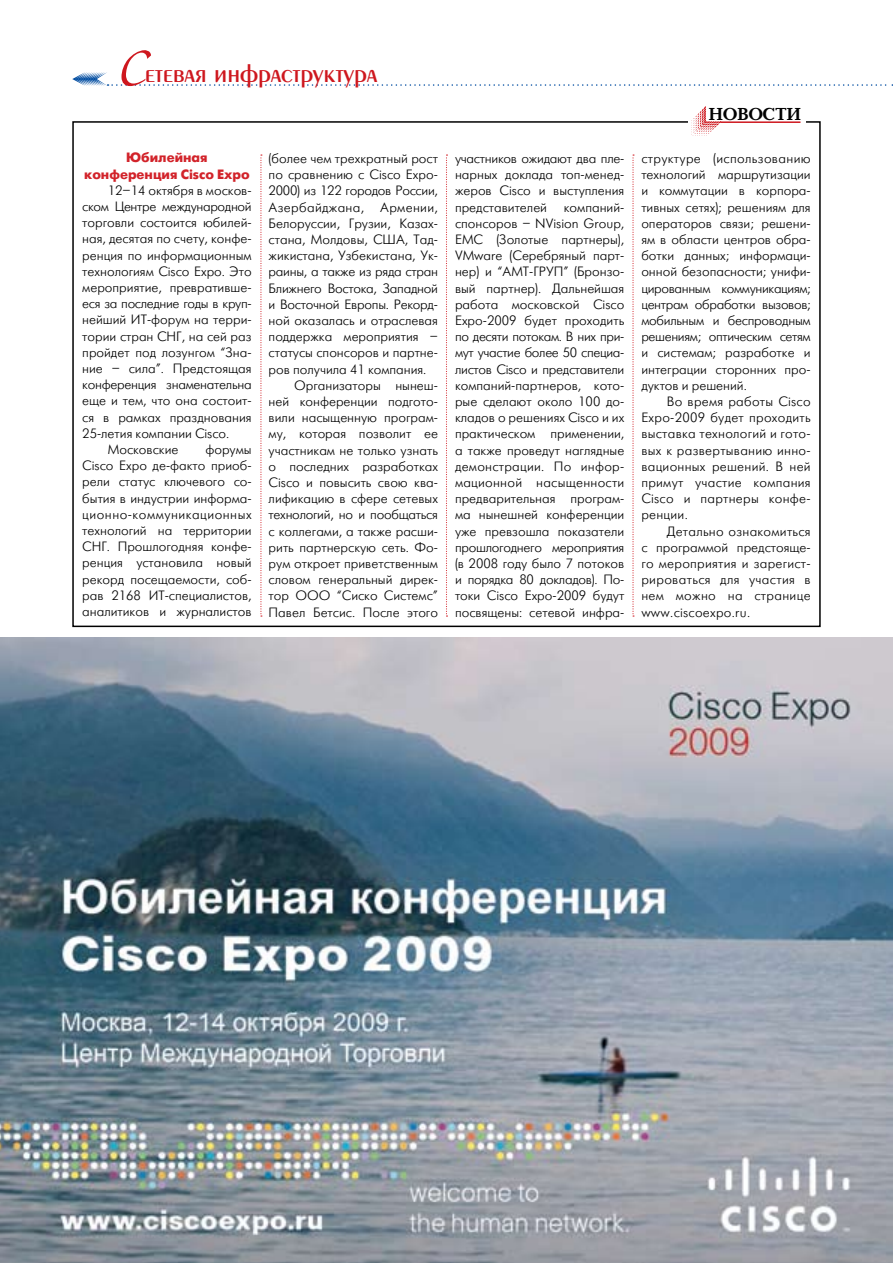
<style>
.page{position:relative;width:893px;height:1263px;background:#fff}
.page>*{position:absolute;margin:0;border:0;box-sizing:border-box;transform-origin:0 0}
.t1{font:27px "Penta Demi";color:#ce171e}
.t2{font:700 18px "Baltica C";color:#000}
.t3{font:13.5px/16.2px "Futuris Light C";color:#000;text-align:justify}
.t4{font:13.5px "Futuris Light C";letter-spacing:-.02em;color:#000}
.t5{font:13.5px "Futuris Light C";letter-spacing:-.025em;color:#000}
.t6{font:700 13.5px/16.2px "Futuris C";color:#d2232a;text-align:center}
.t7{font:13.5px "Futuris Light C";letter-spacing:.025em;color:#000}
.s1{font-family:"Zapf Chancery C";font-weight:500;font-style:italic;font-size:54px}
</style>
<div class="page">
<svg style="left:72px;top:72px;width:821px;height:14px"></svg>
<img style="left:0;top:638px;width:893px;height:625px">
<svg style="left:691px;top:106px;width:29px;height:30px"></svg>
<hr style="left:720px;top:121px;width:80px;height:2px;background:#ce171e">
<svg style="left:632px;top:154px;width:2px;height:463px"></svg>
<svg style="left:446px;top:154px;width:1px;height:463px"></svg>
<svg style="left:260px;top:154px;width:2px;height:463px"></svg>
<h1 class="t1" style="left:117px;top:60px;width:262px"><span class="s1">С</span>етевая инфраструктура</h1>
<p class="t6" style="left:84px;top:150px;width:167px">Юбилейная конференция Cisco Expo</p>
<p class="t3" style="left:108px;top:182px;width:145px">12–14 октября в москов-</p>
<p class="t5" style="left:82px;top:200px;width:171px">ском Центре международной</p>
<p class="t3" style="left:82px;top:215px;width:171px">торговли состоится юбилей-</p>
<p class="t3" style="left:82px;top:231px;width:171px">ная, десятая по счету, конфе-</p>
<p class="t3" style="left:82px;top:247px;width:171px">ренция по информационным</p>
<p class="t3" style="left:82px;top:263px;width:171px">технологиям Cisco Expo. Это</p>
<p class="t3" style="left:82px;top:280px;width:171px">мероприятие, превративше-</p>
<p class="t5" style="left:82px;top:297px;width:171px">еся за последние годы в круп-</p>
<p class="t3" style="left:82px;top:312px;width:171px">нейший ИТ-форум на терри-</p>
<p class="t3" style="left:82px;top:328px;width:171px">тории стран СНГ, на сей раз</p>
<p class="t3" style="left:82px;top:344px;width:171px">пройдет под лозунгом “Зна-</p>
<p class="t3" style="left:82px;top:361px;width:171px">ние – сила”. Предстоящая</p>
<p class="t4" style="left:82px;top:378px;width:171px">конференция знаменательна</p>
<p class="t3" style="left:82px;top:393px;width:171px">еще и тем, что она состоит-</p>
<p class="t3" style="left:82px;top:409px;width:171px">ся в рамках празднования</p>
<p class="t3" style="left:82px;top:425px;width:149px">25-летия компании Cisco.</p>
<p class="t3" style="left:108px;top:442px;width:72px">Московские</p>
<p class="t3" style="left:82px;top:442px;width:171px;text-indent:123px">форумы Cisco Expo де-факто приоб&shy;рели статус ключевого со&shy;бытия в индустрии информа&shy;ционно-коммуникационных технологий на территории СНГ. Прошлогодняя конфе&shy;ренция установила новый рекорд посещаемости, соб&shy;рав 2168 ИТ-специалистов, аналитиков и журналистов</p>
<p class="t3" style="left:269px;top:151px;width:171px">(более чем трехкратный рост</p>
<p class="t3" style="left:269px;top:167px;width:171px">по сравнению с Cisco Expo-</p>
<p class="t4" style="left:269px;top:184px;width:171px">2000) из 122 городов России,</p>
<p class="t7" style="left:269px;top:200px;width:171px">Азербайджана, Армении,</p>
<p class="t3" style="left:269px;top:215px;width:171px">Белоруссии, Грузии, Казах-</p>
<p class="t3" style="left:269px;top:232px;width:171px">стана, Молдовы, США, Тад-</p>
<p class="t3" style="left:269px;top:248px;width:171px">жикистана, Узбекистана, Ук-</p>
<p class="t4" style="left:269px;top:265px;width:171px">раины, а также из ряда стран</p>
<p class="t4" style="left:269px;top:281px;width:171px">Ближнего Востока, Западной</p>
<p class="t4" style="left:269px;top:297px;width:171px">и Восточной Европы. Рекорд-</p>
<p class="t3" style="left:269px;top:313px;width:171px">ной оказалась и отраслевая</p>
<p class="t3" style="left:269px;top:329px;width:171px">поддержка мероприятия –</p>
<p class="t3" style="left:269px;top:345px;width:171px">статусы спонсоров и партне-</p>
<p class="t3" style="left:269px;top:361px;width:159px">ров получила 41 компания.</p>
<p class="t3" style="left:294px;top:377px;width:145px">Организаторы нынеш-</p>
<p class="t3" style="left:269px;top:394px;width:171px">ней конференции подгото-</p>
<p class="t3" style="left:269px;top:410px;width:171px">вили насыщенную програм-</p>
<p class="t3" style="left:269px;top:426px;width:171px">му, которая позволит ее</p>
<p class="t3" style="left:269px;top:442px;width:171px">участникам не только узнать</p>
<p class="t3" style="left:269px;top:458px;width:171px">о последних разработках</p>
<p class="t3" style="left:269px;top:475px;width:171px">Cisco и повысить свою ква-</p>
<p class="t3" style="left:269px;top:491px;width:171px">лификацию в сфере сетевых</p>
<p class="t4" style="left:269px;top:508px;width:171px">технологий, но и пообщаться</p>
<p class="t3" style="left:269px;top:523px;width:171px">с коллегами, а также расши-</p>
<p class="t3" style="left:269px;top:539px;width:171px">рить партнерскую сеть. Фо-</p>
<p class="t3" style="left:269px;top:556px;width:171px">рум откроет приветственным</p>
<p class="t3" style="left:269px;top:572px;width:171px">словом генеральный дирек-</p>
<p class="t3" style="left:269px;top:588px;width:171px">тор ООО “Сиско Системс”</p>
<p class="t3" style="left:269px;top:604px;width:171px">Павел Бетсис. После этого</p>
<h2 class="t2" style="left:708px;top:104px;width:94px">НОВОСТИ</h2>
<p class="t3" style="left:455px;top:151px;width:171px">участников ожидают два пле&shy;нарных доклада топ-менед&shy;жеров Cisco и выступления представителей компаний&shy;спонсоров – NVision Group, EMC (Золотые партнеры), VMware (Серебряный парт&shy;нер) и “АМТ-ГРУП” (Бронзо&shy;вый партнер). Дальнейшая работа московской Cisco Expo-2009 будет проходить по десяти потокам. В них при&shy;мут участие более 50 специа&shy;листов Cisco и представители компаний-партнеров, кото&shy;рые сделают около 100 до&shy;кладов о решениях Cisco и их практическом применении, а также проведут наглядные демонстрации. По инфор&shy;мационной насыщенности предварительная програм&shy;ма нынешней конференции уже превзошла показатели прошлогоднего мероприятия (в 2008 году было 7 потоков и порядка 80 докладов). По&shy;токи Cisco Expo-2009 будут посвящены: сетевой инфра-</p>
<p class="t3" style="left:641px;top:151px;width:171px">структуре (использованию технологий маршрутизации и коммутации в корпора&shy;тивных сетях); решениям для операторов связи; решени&shy;ям в области центров обра&shy;ботки данных; информаци&shy;онной безопасности; унифи&shy;цированным коммуникациям; центрам обработки вызовов; мобильным и беспроводным решениям; оптическим сетям и системам; разработке и интеграции сторонних про&shy;дуктов и решений.</p>
<p class="t3" style="left:641px;top:394px;width:171px;text-indent:26px">Во время работы Cisco Expo-2009 будет проходить выставка технологий и гото&shy;вых к развертыванию инно&shy;вационных решений. В ней примут участие компания Cisco и партнеры конфе&shy;ренции.</p>
<p class="t3" style="left:641px;top:523px;width:171px;text-indent:26px">Детально ознакомиться с программой предстояще&shy;го мероприятия и зарегист&shy;рироваться для участия в нем можно на странице www.ciscoexpo.ru.</p>
</div>
